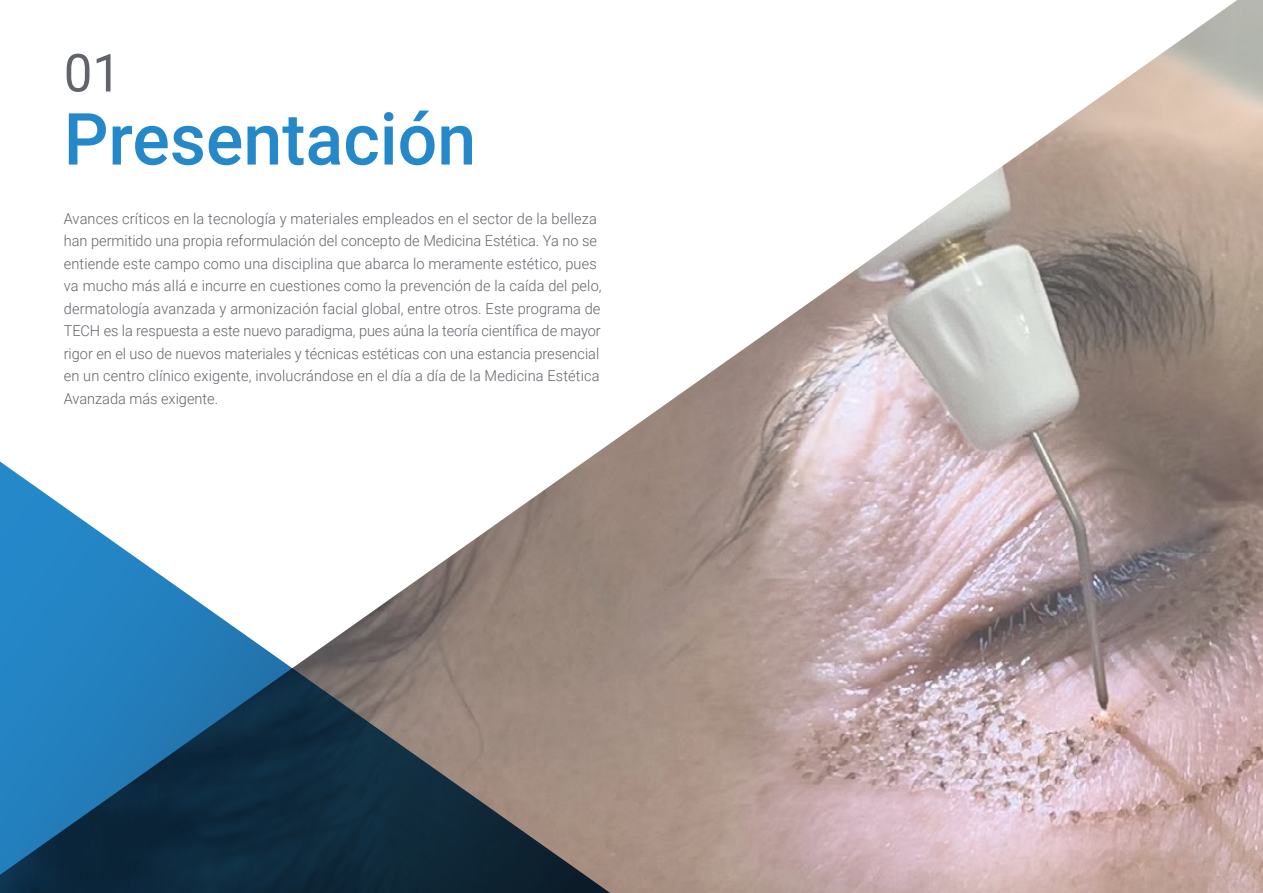
<style>
.page{position:relative;width:1263px;height:893px;background:#fff}
.page>*{position:absolute;margin:0;border:0;box-sizing:border-box;transform-origin:0 0}
.t1{font:500 72px "Roboto";color:#2488c9}
.t2{font:52.5px "Roboto";color:#61646a}
.t3{font:300 15px/22.5px "Roboto";letter-spacing:.01em;color:#61646a}
</style>
<div class="page">
<img style="left:606px;top:0;width:657px;height:893px">
<svg style="left:0;top:446px;width:640px;height:447px"></svg>
<h2 class="t2" style="left:64px;top:36px;width:59px">01</h2>
<h1 class="t1" style="left:64px;top:89px;width:414px">Presentación</h1>
<p class="t3" style="left:64px;top:207px;width:539px">Avances críticos en la tecnología y materiales empleados en el sector de la belleza han permitido una propia reformulación del concepto de Medicina Estética. Ya no se entiende este campo como una disciplina que abarca lo meramente estético, pues va mucho más allá e incurre en cuestiones como la prevención de la caída del pelo, dermatología avanzada y armonización facial global, entre otros. Este programa de TECH es la respuesta a este nuevo paradigma, pues aúna la teoría científica de mayor rigor en el uso de nuevos materiales y técnicas estéticas con una estancia presencial en un centro clínico exigente, involucrándose en el día a día de la Medicina Estética Avanzada más exigente.</p>
</div>
